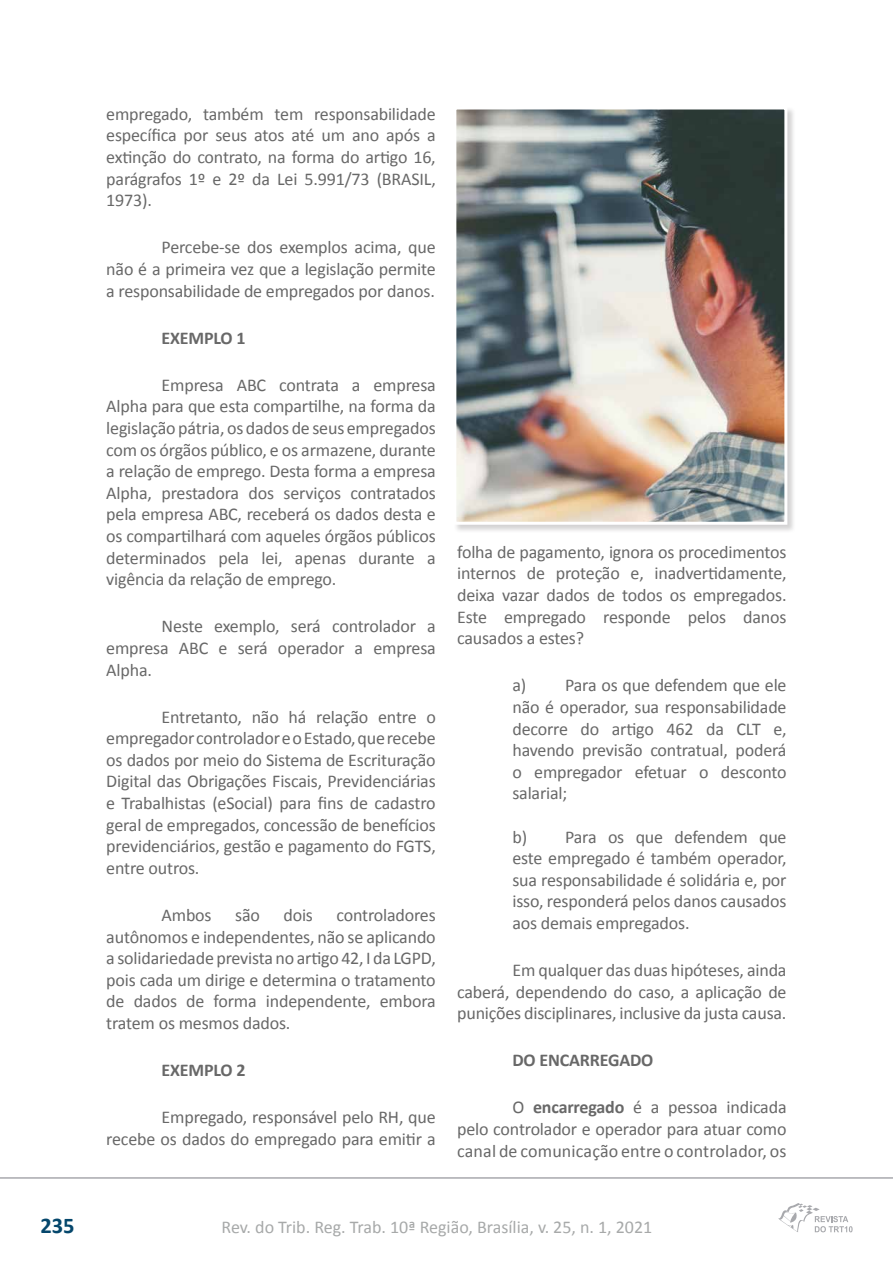
<style>
.page{position:relative;width:893px;height:1263px;background:#fff}
.page>*{position:absolute;margin:0;border:0;box-sizing:border-box;transform-origin:0 0}
.t1{font:700 22.5px "Calibri";color:#05476c}
.t2{font:18px/21.6px "Calibri";letter-spacing:-.01em;color:#686868;text-align:justify}
.t3{font:18px "Calibri";color:#a7a9a9}
.t4{font:700 18px "Calibri";letter-spacing:-.01em;color:#686868}
.s1{font-weight:700}
</style>
<div class="page">
<hr style="left:0;top:1177px;width:893px;height:2px;background:#a8a9ad">
<svg style="left:778px;top:1203px;width:75px;height:30px"></svg>
<div style="left:453px;top:106px;width:343px;height:427px;background:#231f20;opacity:.2"></div>
<img style="left:457px;top:110px;width:326px;height:411px">
<div style="left:453px;top:106px;width:334px;height:419px;border:3px solid #fff"></div>
<p class="t2" style="left:106px;top:103px;width:331px">empregado, também tem responsabilidade específica por seus atos até um ano após a extinção do contrato, na forma do artigo 16, parágrafos 1º e 2º da Lei 5.991/73 (BRASIL, 1973).</p>
<p class="t2" style="left:106px;top:237px;width:331px;text-indent:55px">Percebe-se dos exemplos acima, que não é a primeira vez que a legislação permite a responsabilidade de empregados por danos.</p>
<p class="t4" style="left:162px;top:326px;width:86px">EXEMPLO 1</p>
<p class="t2" style="left:106px;top:374px;width:331px;text-indent:55px">Empresa ABC contrata a empresa Alpha para que esta compartilhe, na forma da legislação pátria, os dados de seus empregados com os órgãos público, e os armazene, durante a relação de emprego. Desta forma a empresa Alpha, prestadora dos serviços contratados pela empresa ABC, receberá os dados desta e os compartilhará com aqueles órgãos públicos determinados pela lei, apenas durante a vigência da relação de emprego.</p>
<p class="t2" style="left:106px;top:616px;width:331px;text-indent:55px">Neste exemplo, será controlador a empresa ABC e será operador a empresa Alpha.</p>
<p class="t2" style="left:106px;top:706px;width:331px;text-indent:55px">Entretanto, não há relação entre o empregador controlador e o Estado, que recebe os dados por meio do Sistema de Escrituração Digital das Obrigações Fiscais, Previdenciárias e Trabalhistas (eSocial) para fins de cadastro geral de empregados, concessão de benefícios previdenciários, gestão e pagamento do FGTS, entre outros.</p>
<p class="t2" style="left:162px;top:904px;width:52px">Ambos</p>
<p class="t2" style="left:235px;top:904px;width:26px">são</p>
<p class="t2" style="left:283px;top:904px;width:31px">dois</p>
<p class="t2" style="left:106px;top:904px;width:331px;text-indent:230px">controladores autônomos e independentes, não se aplicando a solidariedade prevista no artigo 42, I da LGPD, pois cada um dirige e determina o tratamento de dados de forma independente, embora tratem os mesmos dados.</p>
<p class="t4" style="left:162px;top:1058px;width:86px">EXEMPLO 2</p>
<p class="t2" style="left:106px;top:1106px;width:331px;text-align:right">Empregado, responsável pelo RH, que<br>recebe os dados do empregado para emitir a</p>
<p class="t2" style="left:457px;top:541px;width:331px">folha de pagamento, ignora os procedimentos internos de proteção e, inadvertidamente, deixa vazar dados de todos os empregados.<br>Este empregado responde pelos danos causados a estes?</p>
<p class="t2" style="left:512px;top:674px;width:276px">a) Para os que defendem que ele não é operador, sua responsabilidade decorre do artigo 462 da CLT e, havendo previsão contratual, poderá o empregador efetuar o desconto salarial;</p>
<p class="t2" style="left:512px;top:826px;width:276px">b) Para os que defendem que este empregado é também operador, sua responsabilidade é solidária e, por isso, responderá pelos danos causados aos demais empregados.</p>
<p class="t2" style="left:457px;top:959px;width:331px;text-indent:55px">Em qualquer das duas hipóteses, ainda caberá, dependendo do caso, a aplicação de punições disciplinares, inclusive da justa causa.</p>
<p class="t4" style="left:512px;top:1049px;width:142px">DO ENCARREGADO</p>
<p class="t2" style="left:457px;top:1097px;width:331px;text-indent:55px">O <span class="s1">encarregado</span> é a pessoa indicada pelo controlador e operador para atuar como canal de comunicação entre o controlador, os</p>
<p class="t1" style="left:40px;top:1211px;width:36px">235</p>
<p class="t3" style="left:222px;top:1215px;width:432px">Rev. do Trib. Reg. Trab. 10ª Região, Brasília, v. 25, n. 1, 2021</p>
</div>
